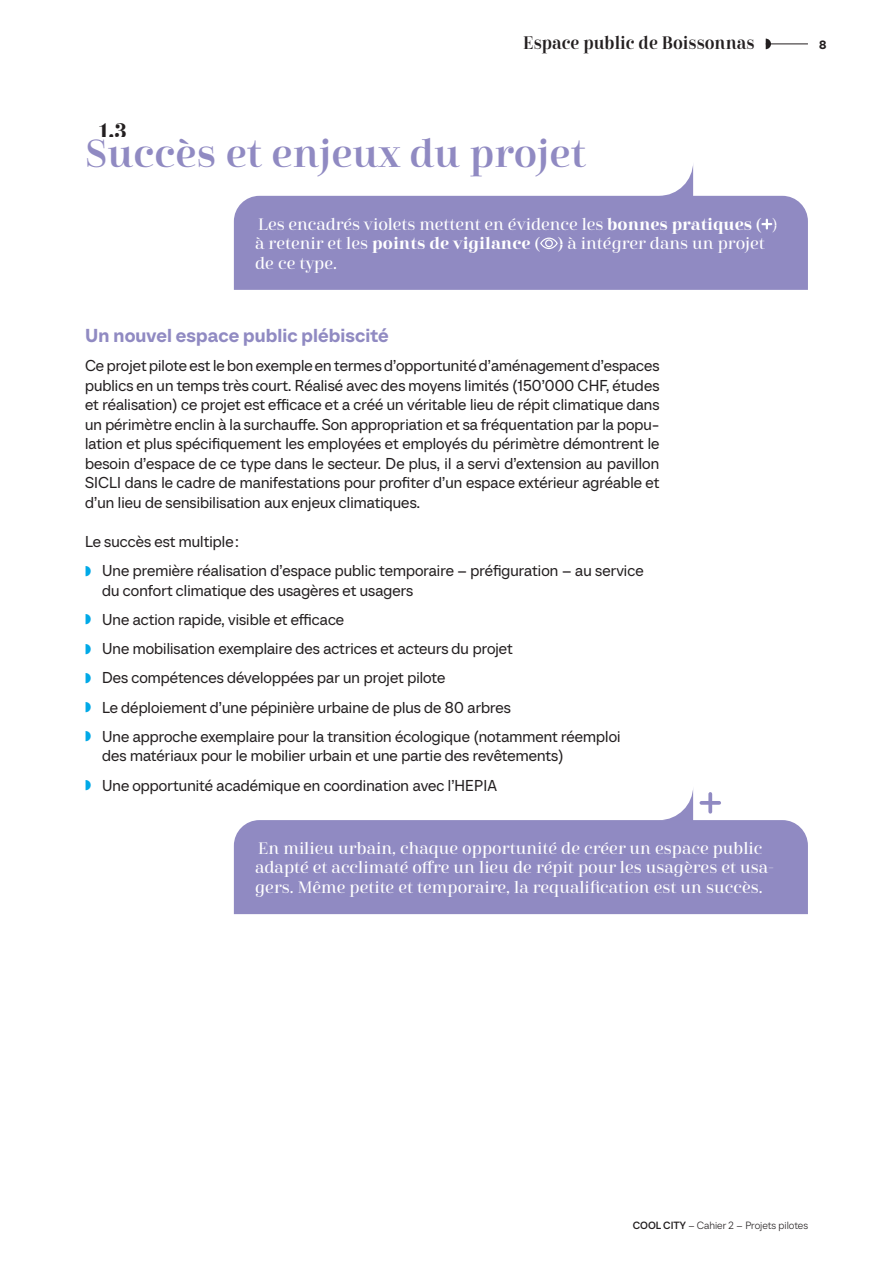
<style>
.page{position:relative;width:893px;height:1263px;background:#fff}
.page>*{position:absolute;margin:0;border:0;box-sizing:border-box;transform-origin:0 0}
.t1{font:39px "Cabrito Didone Nor Dem";color:#908ac2}
.t2{font:21px "Cabrito Didone Nor Bol";color:#231f20}
.t3{font:18.75px "TT Neoris Dm Bd";letter-spacing:.005em;color:#908ac2}
.t4{font:18px "Cabrito Didone Con Dem";color:#231f20}
.t5{font:16.5px/19.5px "Cabrito Didone Nor Med";color:#fff}
.t6{font:15.75px/19.5px "TT Neoris";letter-spacing:.005em;color:#231f20}
.t7{font:12px "TT Neoris Dm Bd";color:#231f20}
.t8{font:300 10.5px "TT Neoris";color:#231f20}
.s1{font-family:"Cabrito Didone Nor Bol"}
.s2{color:#00a9e7}
.s3{font-weight:500}
</style>
<div class="page">
<div style="left:234px;top:820px;width:574px;height:94px;background:#908ac2"></div>
<svg style="left:659px;top:790px;width:34px;height:64px"></svg>
<svg style="left:708px;top:794px;width:4px;height:18px"></svg>
<svg style="left:701px;top:801px;width:18px;height:4px"></svg>
<div style="left:234px;top:196px;width:574px;height:94px;background:#908ac2"></div>
<svg style="left:762px;top:220px;width:9px;height:8px"></svg>
<svg style="left:539px;top:237px;width:20px;height:13px"></svg>
<svg style="left:659px;top:166px;width:34px;height:64px"></svg>
<svg style="left:766px;top:39px;width:5px;height:10px"></svg>
<hr style="left:766px;top:44px;width:42px;height:1px;background:#231f20">
<p class="t4" style="left:523px;top:32px;width:233px">Espace public de Boissonnas</p>
<p class="t7" style="left:819px;top:37px;width:9px">8</p>
<h2 class="t2" style="left:99px;top:118px;width:29px">1.3</h2>
<h1 class="t1" style="left:85px;top:130px;width:502px">Succès et enjeux du projet</h1>
<p class="t5" style="left:255px;top:214px;width:524px">Les encadrés violets mettent en évidence les <span class="s1">bonnes pratiques (</span> ) à retenir et les <span class="s1">points de vigilance ( )</span> à intégrer dans un projet de ce type.</p>
<p class="t3" style="left:85px;top:323px;width:305px">Un nouvel espace public plébiscité</p>
<p class="t6" style="left:85px;top:356px;width:576px;text-align:justify">Ce projet pilote est le bon exemple en termes d’opportunité d’aménagement d’espaces publics en un temps très court. Réalisé avec des moyens limités (150’000 CHF, études et réalisation) ce projet est efficace et a créé un véritable lieu de répit climatique dans un périmètre enclin à la surchauffe. Son appropriation et sa fréquentation par la popu&shy;lation et plus spécifiquement les employées et employés du périmètre démontrent le besoin d’espace de ce type dans le secteur. De plus, il a servi d’extension au pavillon SICLI dans le cadre de manifestations pour profiter d’un espace extérieur agréable et d’un lieu de sensibilisation aux enjeux climatiques.</p>
<p class="t6" style="left:85px;top:526px;width:560px;line-height:29.2px">Le succès est multiple:<br><span class="s2">◗</span> Une première réalisation d’espace public temporaire – préfiguration – au service</p>
<p class="t6" style="left:85px;top:575px;width:537px;line-height:29.2px;text-indent:17px">du confort climatique des usagères et usagers<br><span class="s2">◗</span> Une action rapide, visible et efficace<br><span class="s2">◗</span> Une mobilisation exemplaire des actrices et acteurs du projet<br><span class="s2">◗</span> Des compétences développées par un projet pilote<br><span class="s2">◗</span> Le déploiement d’une pépinière urbaine de plus de 80 arbres<br><span class="s2">◗</span> Une approche exemplaire pour la transition écologique (notamment réemploi</p>
<p class="t6" style="left:85px;top:741px;width:480px;line-height:29.2px;text-indent:17px">des matériaux pour le mobilier urbain et une partie des revêtements) <span class="s2">◗</span> Une opportunité académique en coordination avec l’HEPIA</p>
<p class="t5" style="left:255px;top:838px;width:521px">En milieu urbain, chaque opportunité de créer un espace public adapté et acclimaté offre un lieu de répit pour les usagères et usa&shy;gers. Même petite et temporaire, la requalification est un succès.</p>
<p class="t8" style="left:633px;top:1219px;width:177px"><span class="s3">COOL CITY</span> – Cahier 2 – Projets pilotes</p>
</div>
